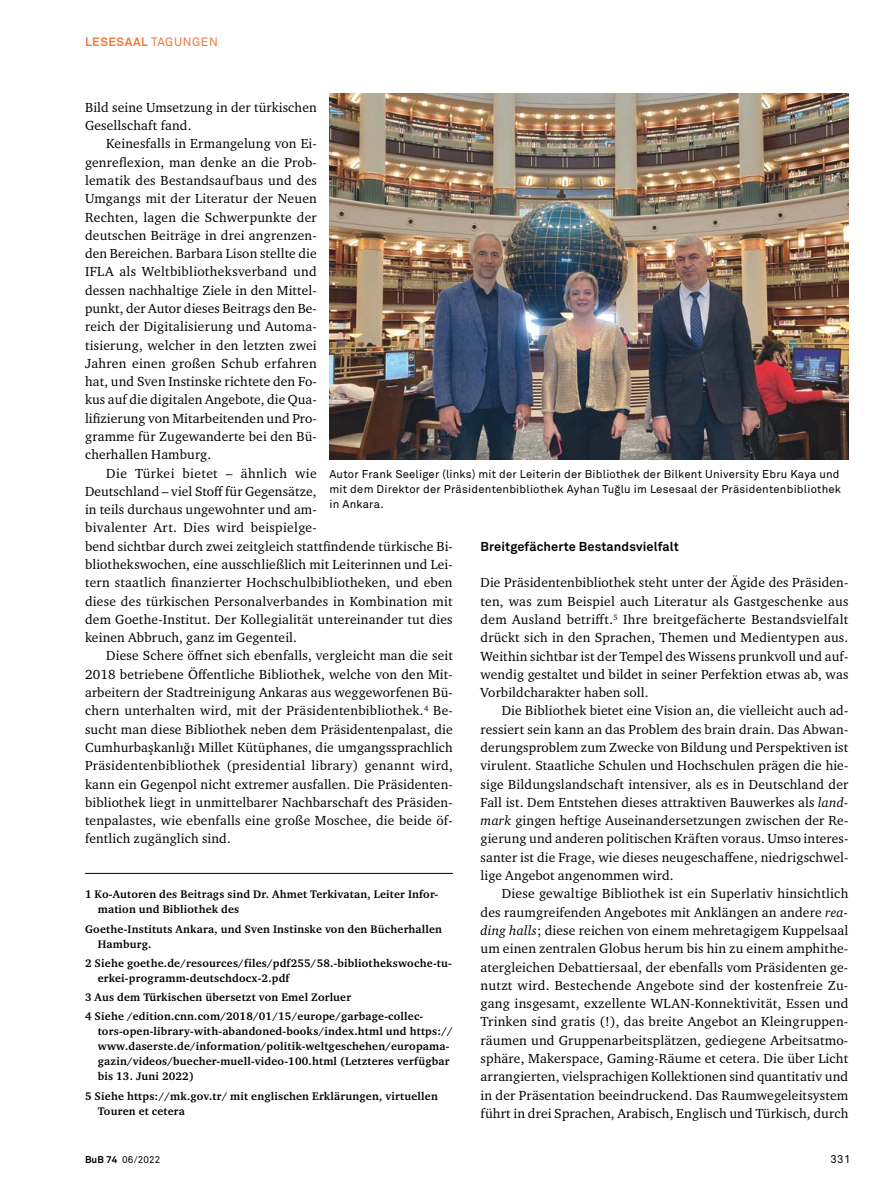
<style>
.page{position:relative;width:893px;height:1191px;background:#fff}
.page>*{position:absolute;margin:0;border:0;box-sizing:border-box;transform-origin:0 0}
.t1{font:13.5px/18.3px "Charter ITC Pro";letter-spacing:.01em;color:#000;text-align:justify}
.t2{font:700 12.75px "Akkurat Pro";letter-spacing:.01em;color:#000}
.t3{font:700 12px "Akkurat Pro";letter-spacing:.05em;color:#ec7b3c}
.t4{font:700 11.25px/15px "Charter ITC Pro";letter-spacing:.02em;color:#000}
.t5{font:11.25px/15px "Akkurat Pro";letter-spacing:.02em;color:#000}
.t6{font:9.75px "Akkurat Pro";letter-spacing:.01em;color:#000}
.s1{font-weight:400}
.s2{font-style:italic}
.s3{font-weight:700}
</style>
<div class="page">
<img style="left:330px;top:94px;width:518px;height:365px">
<hr style="left:85px;top:873px;width:368px;height:1px;background:#000">
<p class="t3" style="left:85px;top:34px;width:134px">lesesaal <span class="s1">tagungen</span></p>
<p class="t1" style="left:85px;top:98px;width:233px">Bild seine Umsetzung in der türkischen<br>Gesellschaft fand.</p>
<p class="t1" style="left:85px;top:134px;width:233px;text-indent:21px">Keinesfalls in Ermangelung von Ei&shy;genreflexion, man denke an die Prob&shy;lematik des Bestandsaufbaus und des Umgangs mit der Literatur der Neuen Rechten, lagen die Schwerpunkte der deutschen Beiträge in drei angrenzen&shy;den Bereichen. Barbara Lison stellte die IFLA als Weltbibliotheksverband und dessen nachhaltige Ziele in den Mittel&shy;punkt, der Autor dieses Beitrags den Be&shy;reich der Digitalisierung und Automa&shy;tisierung, welcher in den letzten zwei Jahren einen großen Schub erfahren hat, und Sven Instinske richtete den Fo&shy;kus auf die digitalen Angebote, die Qua&shy;lifizierung von Mitarbeitenden und Pro&shy;gramme für Zugewanderte bei den Bü&shy;cherhallen Hamburg.</p>
<p class="t1" style="left:85px;top:463px;width:369px;text-align:left;text-indent:21px">Die Türkei bietet – ähnlich wie<br>Deutschland – viel Stoff für Gegensätze,<br>in teils durchaus ungewohnter und am-<br>bivalenter Art. Dies wird beispielge-<br>bend sichtbar durch zwei zeitgleich stattfindende türkische Bi&shy;bliothekswochen, eine ausschließlich mit Leiterinnen und Lei&shy;tern staatlich finanzierter Hochschulbibliotheken, und eben diese des türkischen Personalverbandes in Kombination mit dem Goethe-Institut. Der Kollegialität untereinander tut dies keinen Abbruch, ganz im Gegenteil.</p>
<p class="t1" style="left:85px;top:646px;width:369px;text-indent:21px">Diese Schere öffnet sich ebenfalls, vergleicht man die seit 2018 betriebene Öffentliche Bibliothek, welche von den Mit&shy;arbeitern der Stadtreinigung Ankaras aus weggeworfenen Bü&shy;chern unterhalten wird, mit der Präsidentenbibliothek.<sup>4</sup> Be&shy;sucht man diese Bibliothek neben dem Präsidentenpalast, die Cumhurbaşkanlığı Millet Kütüphanes, die umgangssprachlich Präsidentenbibliothek (presidential library) genannt wird, kann ein Gegenpol nicht extremer ausfallen. Die Präsidenten&shy;bibliothek liegt in unmittelbarer Nachbarschaft des Präsiden&shy;tenpalastes, wie ebenfalls eine große Moschee, die beide öf&shy;fentlich zugänglich sind.</p>
<p class="t5" style="left:330px;top:466px;width:513px">Autor Frank Seeliger (links) mit der Leiterin der Bibliothek der Bilkent U niversity Ebru Kaya und mit dem Direktor der Präsidentenbibliothek Ayhan Tuğlu im Lesesaal der Präsidentenbibliothek in Ankara.</p>
<p class="t2" style="left:480px;top:538px;width:200px">Breitgefächerte Bestandsvielfalt</p>
<p class="t1" style="left:480px;top:573px;width:369px">Die Präsidentenbibliothek steht unter der Ägide des Präsiden&shy;ten, was zum Beispiel auch Literatur als Gastgeschenke aus dem Ausland betrifft.<sup>5</sup> Ihre breitgefächerte Bestandsvielfalt drückt sich in den Sprachen, Themen und Medientypen aus.<br>Weithin sichtbar ist der Tempel des Wissens prunkvoll und auf&shy;wendig gestaltet und bildet in seiner Perfektion etwas ab, was Vorbildcharakter haben soll.</p>
<p class="t1" style="left:480px;top:701px;width:369px;text-indent:21px">Die Bibliothek bietet eine Vision an, die vielleicht auch ad&shy;ressiert sein kann an das Problem des brain drain. Das Abwan&shy;derungsproblem zum Zwecke von Bildung und Perspektiven ist virulent. Staatliche Schulen und Hochschulen prägen die hie&shy;sige Bildungslandschaft intensiver, als es in Deutschland der Fall ist. Dem Entstehen dieses attraktiven Bauwerkes als <span class="s2">land&shy;mark</span> gingen heftige Auseinandersetzungen zwischen der Re&shy;gierung und anderen politischen Kräften voraus. Umso interes&shy;santer ist die Frage, wie dieses neugeschaffene, niedrigschwel&shy;lige Angebot angenommen wird.</p>
<p class="t1" style="left:480px;top:884px;width:369px;text-indent:21px">Diese gewaltige Bibliothek ist ein Superlativ hinsichtlich des raumgreifenden Angebotes mit Anklängen an andere <span class="s2">rea&shy;ding halls</span>; diese reichen von einem mehretagigem Kuppelsaal um einen zentralen Globus herum bis hin zu einem amphithe&shy;atergleichen Debattiersaal, der ebenfalls vom Präsidenten ge&shy;nutzt wird. Bestechende Angebote sind der kostenfreie Zu&shy;gang insgesamt, exzellente WLAN-Konnektivität, Essen und Trinken sind gratis (!), das breite Angebot an Kleingruppen&shy;räumen und Gruppenarbeitsplätzen, gediegene Arbeitsatmo&shy;sphäre, Makerspace, Gaming-Räume et cetera. Die über Licht arrangierten, vielsprachigen Kollektionen sind quantitativ und in der Präsentation beeindruckend. Das Raumwegeleitsystem führt in drei Sprachen, Arabisch, Englisch und Türkisch, durch</p>
<p class="t4" style="left:98px;top:887px;width:342px;text-indent:-13px">1 Ko-Autoren des Beitrags sind Dr. Ahmet Terkivatan, Leiter Infor&shy;mation und Bibliothek des</p>
<p class="t4" style="left:98px;top:921px;width:346px;text-indent:-13px">Goethe-Instituts Ankara, und Sven Instinske von den Bücherhallen<br>Hamburg.</p>
<p class="t4" style="left:98px;top:955px;width:355px;text-indent:-13px">2 Siehe goethe.de/resources/files/pdf255/58.-bibliothekswoche-tu&shy;erkei-programm-deutschdocx-2.pdf</p>
<p class="t4" style="left:85px;top:987px;width:340px;line-height:19.2px">3 Aus dem Türkischen übersetzt von Emel Zorluer<br>4 Siehe /edition.cnn.com/2018/01/15/europe/garbage-collec-</p>
<p class="t4" style="left:98px;top:1024px;width:356px">tors-open-library-with-abandoned-books/index.html und https:// www.daserste.de/information/politik-weltgeschehen/europama&shy;gazin/videos/buecher-muell-video-100.html (Letzteres verfügbar bis 13. Juni 2022)</p>
<p class="t4" style="left:98px;top:1088px;width:341px;text-indent:-13px">5 Siehe https://mk.gov.tr/ mit englischen Erklärungen, virtuellen<br>Touren et cetera</p>
<p class="t6" style="left:85px;top:1154px;width:77px"><span class="s3">BuB 74</span> 06/2022</p>
<p class="t5" style="left:830px;top:1151px;width:21px">331</p>
</div>
